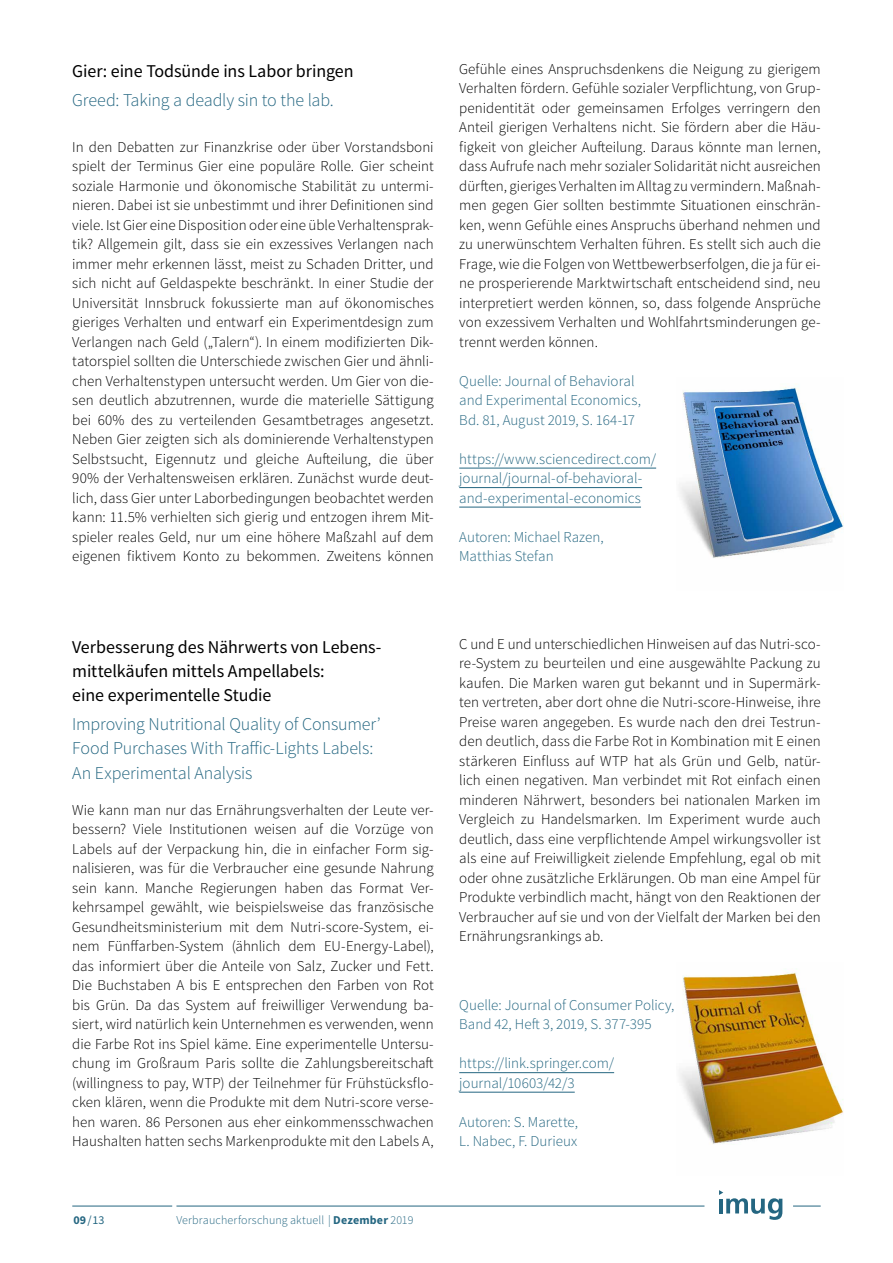
<style>
.page{position:relative;width:893px;height:1263px;background:#fff}
.page>*{position:absolute;margin:0;border:0;box-sizing:border-box;transform-origin:0 0}
.t1{font:300 18px/24.3px "Source Sans Pro";letter-spacing:-.01em;color:#246681}
.t2{font:18px/24.3px "Source Sans Pro";letter-spacing:-.005em;color:#000}
.t3{font:300 15px/19.5px "Source Sans Pro";color:#000;text-align:justify}
.t4{font:300 15px/19.5px "Source Sans Pro";color:#246681}
.t5{font:300 12px "Source Sans Pro";letter-spacing:.01em;color:#246681}
.t6{font:12px "Source Sans Pro";color:#246681}
.s1{font-weight:700}
</style>
<div class="page">
<svg style="left:719px;top:1190px;width:63px;height:30px"></svg>
<hr style="left:176px;top:1206px;width:528px;height:1px;background:#246681">
<hr style="left:72px;top:1206px;width:100px;height:1px;background:#246681">
<svg style="left:793px;top:1206px;width:28px;height:1px"></svg>
<img style="left:680px;top:387px;width:163px;height:171px">
<hr style="left:459px;top:468px;width:197px;height:1px;background:#246681">
<hr style="left:459px;top:487px;width:183px;height:1px;background:#246681">
<hr style="left:459px;top:507px;width:182px;height:1px;background:#246681">
<img style="left:680px;top:971px;width:163px;height:173px">
<hr style="left:459px;top:1072px;width:155px;height:1px;background:#246681">
<hr style="left:459px;top:1092px;width:116px;height:1px;background:#246681">
<p class="t2" style="left:72px;top:59px;width:283px">Gier: eine Todsünde ins Labor bringen</p>
<p class="t1" style="left:72px;top:88px;width:263px">Greed: Taking a deadly sin to the lab.</p>
<p class="t3" style="left:72px;top:137px;width:363px">In den Debatten zur Finanzkrise oder über Vorstandsboni spielt der Terminus Gier eine populäre Rolle. Gier scheint soziale Harmonie und ökonomische Stabilität zu untermi&shy;nieren. Dabei ist sie unbestimmt und ihrer Definitionen sind viele. Ist Gier eine Disposition oder eine üble Verhaltensprak&shy;tik? Allgemein gilt, dass sie ein exzessives Verlangen nach immer mehr erkennen lässt, meist zu Schaden Dritter, und sich nicht auf Geldaspekte beschränkt. In einer Studie der Universität Innsbruck fokussierte man auf ökonomisches gieriges Verhalten und entwarf ein Experimentdesign zum Verlangen nach Geld („Talern“). In einem modifizierten Dik&shy;tatorspiel sollten die Unterschiede zwischen Gier und ähnli&shy;chen Verhaltenstypen untersucht werden. Um Gier von die&shy;sen deutlich abzutrennen, wurde die materielle Sättigung bei 60% des zu verteilenden Gesamtbetrages angesetzt.<br>Neben Gier zeigten sich als dominierende Verhaltenstypen Selbstsucht, Eigennutz und gleiche Aufteilung, die über 90% der Verhaltensweisen erklären. Zunächst wurde deut&shy;lich, dass Gier unter Laborbedingungen beobachtet werden kann: 11.5% verhielten sich gierig und entzogen ihrem Mit&shy;spieler reales Geld, nur um eine höhere Maßzahl auf dem eigenen fiktivem Konto zu bekommen. Zweitens können</p>
<p class="t3" style="left:459px;top:59px;width:363px">Gefühle eines Anspruchsdenkens die Neigung zu gierigem Verhalten fördern. Gefühle sozialer Verpflichtung, von Grup&shy;penidentität oder gemeinsamen Erfolges verringern den Anteil gierigen Verhaltens nicht. Sie fördern aber die Häu&shy;figkeit von gleicher Aufteilung. Daraus könnte man lernen, dass Aufrufe nach mehr sozialer Solidarität nicht ausreichen dürften, gieriges Verhalten im Alltag zu vermindern. Maßnah&shy;men gegen Gier sollten bestimmte Situationen einschrän&shy;ken, wenn Gefühle eines Anspruchs überhand nehmen und zu unerwünschtem Verhalten führen. Es stellt sich auch die Frage, wie die Folgen von Wettbewerbserfolgen, die ja für ei&shy;ne prosperierende Marktwirtschaft entscheidend sind, neu interpretiert werden können, so, dass folgende Ansprüche von exzessivem Verhalten und Wohlfahrtsminderungen ge&shy;trennt werden können.</p>
<p class="t4" style="left:459px;top:371px;width:183px">Quelle: Journal of Behavioral and Experimental Economics,<br>Bd. 81, August 2019, S. 164-17</p>
<p class="t4" style="left:459px;top:449px;width:198px">https://www.sciencedirect.com/ journal/journal-of-behavioral&shy;and-experimental-economics</p>
<p class="t4" style="left:459px;top:527px;width:146px">Autoren: Michael Razen,<br>Matthias Stefan</p>
<p class="t2" style="left:72px;top:635px;width:311px">Verbesserung des Nährwerts von Lebens&shy;mittelkäufen mittels Ampellabels:<br>eine experimentelle Studie</p>
<p class="t1" style="left:72px;top:712px;width:310px">Improving Nutritional Quality of Consumer’<br>Food Purchases With Traffic-Lights Labels:<br>An Experimental Analysis</p>
<p class="t3" style="left:72px;top:800px;width:363px">Wie kann man nur das Ernährungsverhalten der Leute ver&shy;bessern? Viele Institutionen weisen auf die Vorzüge von Labels auf der Verpackung hin, die in einfacher Form sig&shy;nalisieren, was für die Verbraucher eine gesunde Nahrung sein kann. Manche Regierungen haben das Format Ver&shy;kehrsampel gewählt, wie beispielsweise das französische Gesundheitsministerium mit dem Nutri-score-System, ei&shy;nem Fünffarben-System (ähnlich dem EU-Energy-Label), das informiert über die Anteile von Salz, Zucker und Fett.<br>Die Buchstaben A bis E entsprechen den Farben von Rot bis Grün. Da das System auf freiwilliger Verwendung ba&shy;siert, wird natürlich kein Unternehmen es verwenden, wenn die Farbe Rot ins Spiel käme. Eine experimentelle Untersu&shy;chung im Großraum Paris sollte die Zahlungsbereitschaft (willingness to pay, WTP) der Teilnehmer für Frühstücksflo&shy;cken klären, wenn die Produkte mit dem Nutri-score verse&shy;hen waren. 86 Personen aus eher einkommensschwachen Haushalten hatten sechs Markenprodukte mit den Labels A,</p>
<p class="t3" style="left:459px;top:634px;width:363px">C und E und unterschiedlichen Hinweisen auf das Nutri-sco&shy;re-System zu beurteilen und eine ausgewählte Packung zu kaufen. Die Marken waren gut bekannt und in Supermärk&shy;ten vertreten, aber dort ohne die Nutri-score-Hinweise, ihre Preise waren angegeben. Es wurde nach den drei Testrun&shy;den deutlich, dass die Farbe Rot in Kombination mit E einen stärkeren Einfluss auf WTP hat als Grün und Gelb, natür&shy;lich einen negativen. Man verbindet mit Rot einfach einen minderen Nährwert, besonders bei nationalen Marken im Vergleich zu Handelsmarken. Im Experiment wurde auch deutlich, dass eine verpflichtende Ampel wirkungsvoller ist als eine auf Freiwilligkeit zielende Empfehlung, egal ob mit oder ohne zusätzliche Erklärungen. Ob man eine Ampel für Produkte verbindlich macht, hängt von den Reaktionen der Verbraucher auf sie und von der Vielfalt der Marken bei den Ernährungsrankings ab.</p>
<p class="t4" style="left:459px;top:995px;width:217px">Quelle: Journal of Consumer Policy,<br>Band 42, Heft 3, 2019, S. 377-395</p>
<p class="t4" style="left:459px;top:1053px;width:156px">https://link.springer.com/ journal/10603/42/3</p>
<p class="t4" style="left:459px;top:1112px;width:120px">Autoren: S. Marette,<br>L. Nabec, F. Durieux</p>
<p class="t6" style="left:73px;top:1213px;width:33px"><span class="s1">09</span>/13</p>
<p class="t5" style="left:176px;top:1213px;width:238px">Verbraucherforschung aktuell | <span class="s1">Dezember</span> 2019</p>
</div>
